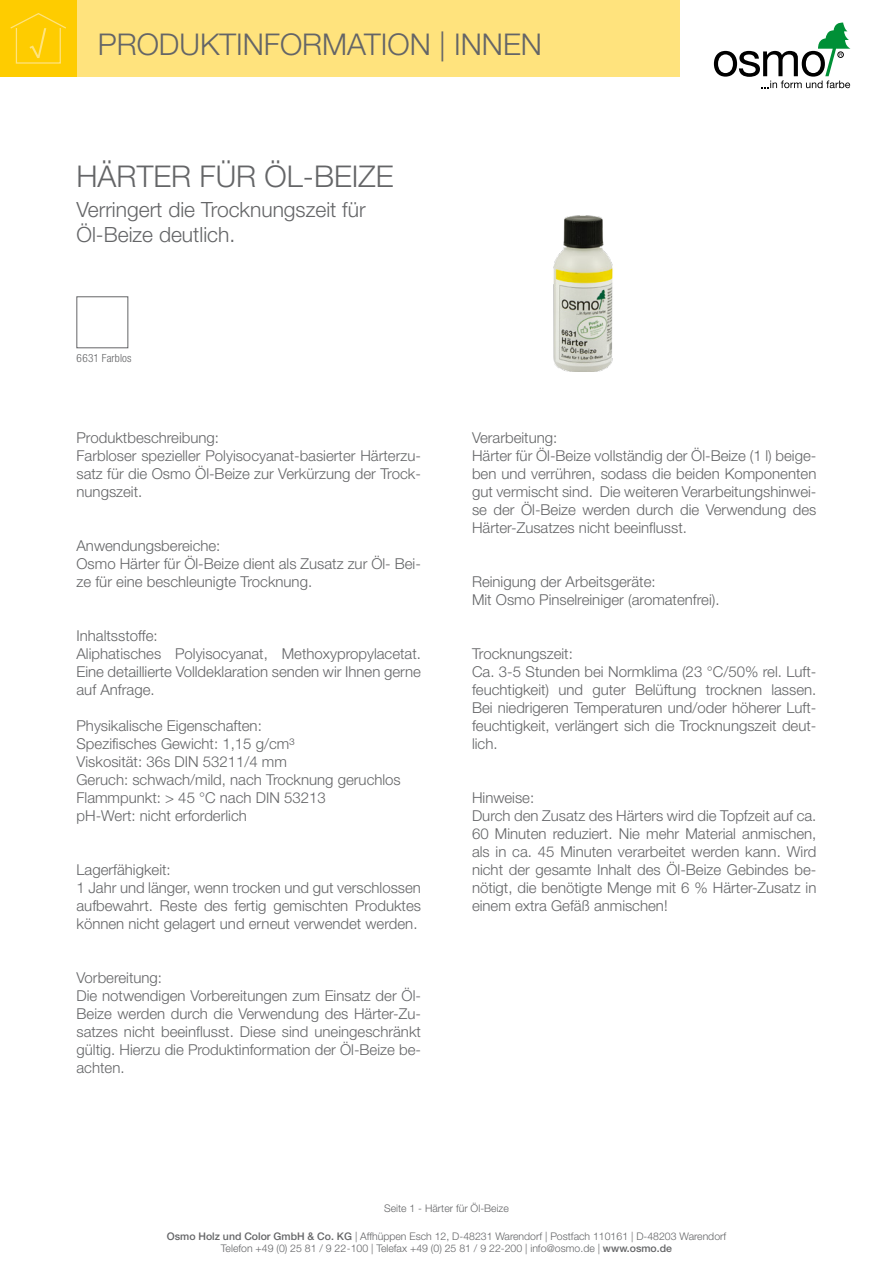
<style>
.page{position:relative;width:893px;height:1263px;background:#fff}
.page>*{position:absolute;margin:0;border:0;box-sizing:border-box;transform-origin:0 0}
.t1{font:300 30px "Helvetica Neue";color:#646567}
.t2{font:300 21px/25.2px "Helvetica Neue";color:#646567}
.t3{font:300 15px/18px "Helvetica Neue";color:#646567}
.t4{font:300 condensed 11.25px "Helvetica Neue";letter-spacing:.015em;color:#646567}
.t5{font:300 10.5px/12.6px "Helvetica Neue";color:#646567;text-align:center}
.s1{font-weight:500}
</style>
<div class="page">
<svg style="left:714px;top:23px;width:136px;height:65px"></svg>
<div style="left:77px;top:0;width:603px;height:77px;background:#ffe37d"></div>
<div style="left:0;top:0;width:77px;height:77px;background:#fecc00"></div>
<svg style="left:10px;top:13px;width:56px;height:51px"></svg>
<img style="left:553px;top:215px;width:60px;height:157px">
<div style="left:77px;top:297px;width:51px;height:51px;border:1px solid #646567"></div>
<h1 class="t1" style="left:98px;top:26px;width:446px">PRODUKTINFORMATION | INNEN</h1>
<h1 class="t1" style="left:77px;top:158px;width:318px">HÄRTER FÜR ÖL-BEIZE</h1>
<h2 class="t2" style="left:77px;top:196px;width:291px">Verringert die Trocknungszeit für<br>Öl-Beize deutlich.</h2>
<p class="t4" style="left:77px;top:351px;width:56px">6631 Farblos</p>
<p class="t3" style="left:77px;top:428px;width:346px">Produktbeschreibung:<br>Farbloser spezieller Polyisocyanat-basierter Härterzu&shy;satz für die Osmo Öl-Beize zur Verkürzung der Trock&shy;nungszeit.</p>
<p class="t3" style="left:77px;top:536px;width:346px">Anwendungsbereiche:<br>Osmo Härter für Öl-Beize dient als Zusatz zur Öl- Bei&shy;ze für eine beschleunigte Trocknung.</p>
<p class="t3" style="left:77px;top:626px;width:346px">Inhaltsstoffe:<br>Aliphatisches Polyisocyanat, Methoxypropylacetat.<br>Eine detaillierte Volldeklaration senden wir Ihnen gerne auf Anfrage.</p>
<p class="t3" style="left:77px;top:716px;width:326px">Physikalische Eigenschaften:<br>Spezifisches Gewicht: 1,15 g/cm³<br>Viskosität: 36s DIN 53211/4 mm<br>Geruch: schwach/mild, nach Trocknung geruchlos Flammpunkt: &gt; 45 °C nach DIN 53213<br>pH-Wert: nicht erforderlich</p>
<p class="t3" style="left:77px;top:860px;width:346px">Lagerfähigkeit:<br>1 Jahr und länger, wenn trocken und gut verschlossen aufbewahrt. Reste des fertig gemischten Produktes können nicht gelagert und erneut verwendet werden.</p>
<p class="t3" style="left:77px;top:968px;width:346px">Vorbereitung:<br>Die notwendigen Vorbereitungen zum Einsatz der Öl-Beize werden durch die Verwendung des Härter-Zu&shy;satzes nicht beeinflusst. Diese sind uneingeschränkt gültig. Hierzu die Produktinformation der Öl-Beize be&shy;achten.</p>
<p class="t3" style="left:472px;top:428px;width:346px">Verarbeitung:<br>Härter für Öl-Beize vollständig der Öl-Beize (1 l) beige&shy;ben und verrühren, sodass die beiden Komponenten gut vermischt sind. Die weiteren Verarbeitungshinwei&shy;se der Öl-Beize werden durch die Verwendung des Härter-Zusatzes nicht beeinflusst.</p>
<p class="t3" style="left:472px;top:572px;width:249px">Reinigung der Arbeitsgeräte:<br>Mit Osmo Pinselreiniger (aromatenfrei).</p>
<p class="t3" style="left:472px;top:644px;width:346px">Trocknungszeit:<br>Ca. 3-5 Stunden bei Normklima (23 °C/50% rel. Luft&shy;feuchtigkeit) und guter Belüftung trocknen lassen.<br>Bei niedrigeren Temperaturen und/oder höherer Luft&shy;feuchtigkeit, verlängert sich die Trocknungszeit deut&shy;lich.</p>
<p class="t3" style="left:472px;top:788px;width:346px">Hinweise:<br>Durch den Zusatz des Härters wird die Topfzeit auf ca.<br>60 Minuten reduziert. Nie mehr Material anmischen, als in ca. 45 Minuten verarbeitet werden kann. Wird nicht der gesamte Inhalt des Öl-Beize Gebindes be&shy;nötigt, die benötigte Menge mit 6 % Härter-Zusatz in einem extra Gefäß anmischen!</p>
<p class="t5" style="left:384px;top:1202px;width:126px">Seite 1 - Härter für Öl-Beize</p>
<p class="t5" style="left:167px;top:1229px;width:561px"><span class="s1">Osmo Holz und Color GmbH &amp; Co. KG</span> | Affhüppen Esch 12, D-48231 Warendorf | Postfach 110161 | D-48203 Warendorf<br>Telefon +49 (0) 25 81 / 9 22-100 | Telefax +49 (0) 25 81 / 9 22-200 | info@osmo.de | <span class="s1">www.osmo.de</span></p>
</div>
